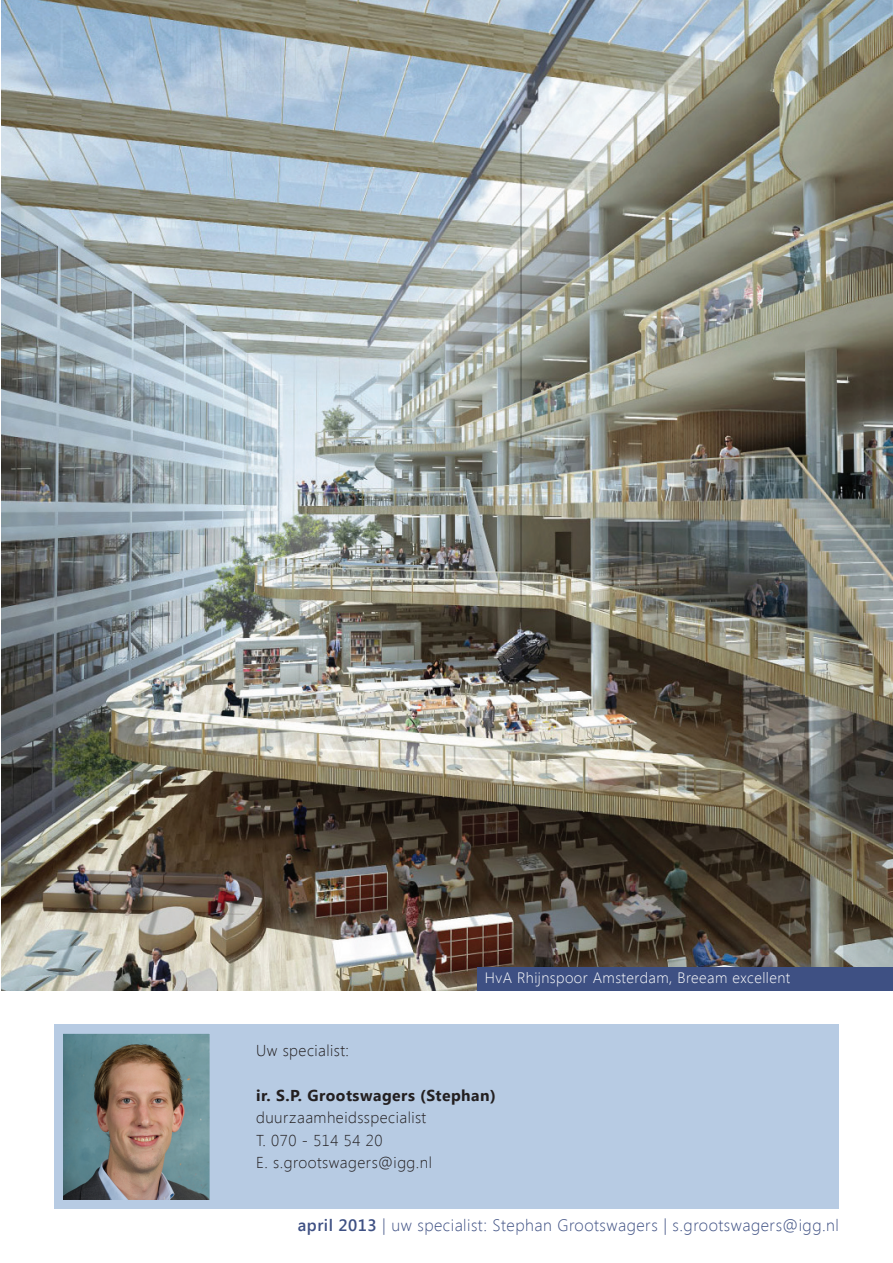
<style>
.page{position:relative;width:893px;height:1263px;background:#fff}
.page>*{position:absolute;margin:0;border:0;box-sizing:border-box;transform-origin:0 0}
.t1{font:300 16.5px "Segoe UI";letter-spacing:.03em;color:#3e5083}
.t2{font:300 15.75px/22.5px "Segoe UI";letter-spacing:.03em;color:#231f20}
.t3{font:700 15.75px "Segoe UI";letter-spacing:.03em;color:#231f20}
.t4{font:300 15px "Segoe UI";letter-spacing:.03em;color:#fff}
.s1{font-weight:600}
</style>
<div class="page">
<div style="left:54px;top:1024px;width:785px;height:185px;background:#b7cbe3"></div>
<img style="left:64px;top:1035px;width:145px;height:164px">
<div style="left:54px;top:1025px;width:165px;height:184px;border:9px solid #b7cbe3"></div>
<img style="left:2px;top:0;width:891px;height:990px">
<div style="left:477px;top:967px;width:416px;height:23px;background:#3e5083"></div>
<p class="t4" style="left:485px;top:967px;width:307px">HvA Rhijnspoor Amsterdam, Breeam excellent</p>
<p class="t2" style="left:256px;top:1038px;width:94px">Uw specialist:</p>
<p class="t3" style="left:256px;top:1084px;width:241px">ir. S.P. Grootswagers (Stephan)</p>
<p class="t2" style="left:256px;top:1106px;width:177px">duurzaamheidsspecialist<br>T. 070 - 514 54 20<br>E. s.grootswagers@igg.nl</p>
<p class="t1" style="left:298px;top:1214px;width:543px"><span class="s1">april 2013</span> | uw specialist: Stephan Grootswagers | s.grootswagers@igg.nl</p>
</div>
